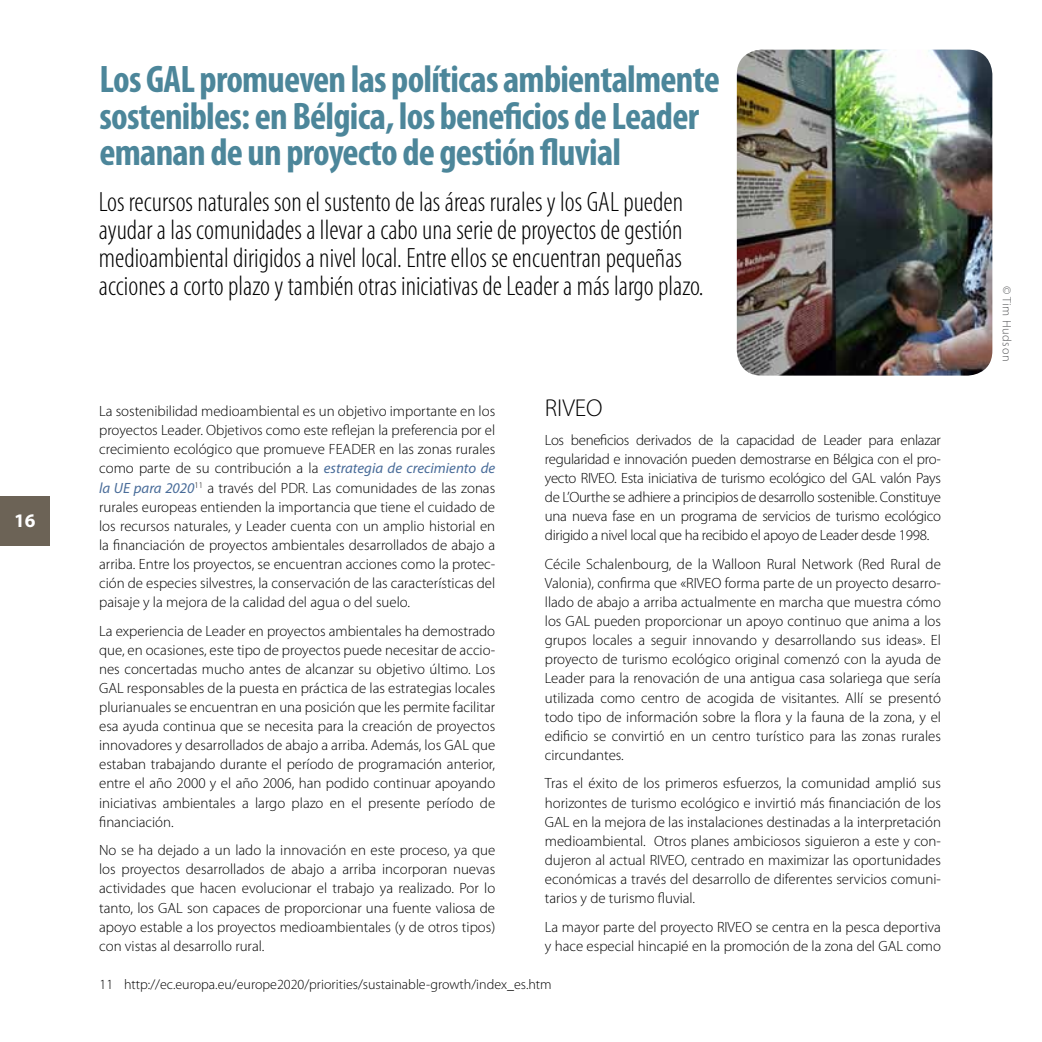
<style>
.page{position:relative;width:1042px;height:1042px;background:#fff}
.page>*{position:absolute;margin:0;border:0;box-sizing:border-box;transform-origin:0 0}
.t1{font:700 condensed 38.5px/36.8px "Myriad Pro";letter-spacing:-.02em;color:#4c869a}
.t2{font:300 condensed 28px/28px "Myriad Pro";color:#000}
.t3{font:300 24.5px "Myriad Pro";color:#000}
.t4{font:700 19.25px "Myriad Pro";color:#fff}
.t5{font:300 14.88px/19.1px "Myriad Pro";color:#000;text-align:justify}
.t6{font:300 14px "Myriad Pro";color:#000}
.t7{font:300 12.25px "Myriad Pro";letter-spacing:.04em;color:#58595b}
.s1{font-weight:400;font-style:italic;color:#496c99}
</style>
<div class="page">
<img style="left:737px;top:50px;width:255px;height:326px">
<div style="left:0;top:496px;width:50px;height:50px;background:#6c6356"></div>
<p class="t4" style="left:14px;top:508px;width:23px">16</p>
<h1 class="t1" style="left:100px;top:60px;width:622px">Los GAL promueven las políticas ambientalmente sostenibles: en Bélgica, los beneficios de Leader emanan de un proyecto de gestión fluvial</h1>
<p class="t2" style="left:99px;top:188px;width:606px">Los recursos naturales son el sustento de las áreas rurales y los GAL pueden ayudar a las comunidades a llevar a cabo una serie de proyectos de gestión medioambiental dirigidos a nivel local. Entre ellos se encuentran pequeñas acciones a corto plazo y también otras iniciativas de Leader a más largo plazo.</p>
<p class="t5" style="left:99px;top:402px;width:398px">La sostenibilidad medioambiental es un objetivo importante en los proyectos Leader. Objetivos como este reflejan la preferencia por el crecimiento ecológico que promueve FEADER en las zonas rurales como parte de su contribución a la <span class="s1">estrategia de crecimiento de la UE para 2020</span><sup>11</sup> a través del PDR. Las comunidades de las zonas rurales europeas entienden la importancia que tiene el cuidado de los recursos naturales, y Leader cuenta con un amplio historial en la financiación de proyectos ambientales desarrollados de abajo a arriba. Entre los proyectos, se encuentran acciones como la protec&shy;ción de especies silvestres, la conservación de las características del paisaje y la mejora de la calidad del agua o del suelo.</p>
<p class="t5" style="left:99px;top:621px;width:398px">La experiencia de Leader en proyectos ambientales ha demostrado que, en ocasiones, este tipo de proyectos puede necesitar de accio&shy;nes concertadas mucho antes de alcanzar su objetivo último. Los GAL responsables de la puesta en práctica de las estrategias locales plurianuales se encuentran en una posición que les permite facilitar esa ayuda continua que se necesita para la creación de proyectos innovadores y desarrollados de abajo a arriba. Además, los GAL que estaban trabajando durante el período de programación anterior, entre el año 2000 y el año 2006, han podido continuar apoyando iniciativas ambientales a largo plazo en el presente período de financiación.</p>
<p class="t5" style="left:99px;top:841px;width:398px">No se ha dejado a un lado la innovación en este proceso, ya que los proyectos desarrollados de abajo a arriba incorporan nuevas actividades que hacen evolucionar el trabajo ya realizado. Por lo tanto, los GAL son capaces de proporcionar una fuente valiosa de apoyo estable a los proyectos medioambientales (y de otros tipos) con vistas al desarrollo rural.</p>
<h3 class="t3" style="left:545px;top:394px;width:59px">RIVEO</h3>
<p class="t5" style="left:545px;top:430px;width:398px">Los beneficios derivados de la capacidad de Leader para enlazar regularidad e innovación pueden demostrarse en Bélgica con el pro&shy;yecto RIVEO. Esta iniciativa de turismo ecológico del GAL valón Pays de L’Ourthe se adhiere a principios de desarrollo sostenible. Constituye una nueva fase en un programa de servicios de turismo ecológico dirigido a nivel local que ha recibido el apoyo de Leader desde 1998.</p>
<p class="t5" style="left:545px;top:555px;width:398px">Cécile Schalenbourg, de la Walloon Rural Network (Red Rural de Valonia), confirma que «RIVEO forma parte de un proyecto desarro&shy;llado de abajo a arriba actualmente en marcha que muestra cómo los GAL pueden proporcionar un apoyo continuo que anima a los grupos locales a seguir innovando y desarrollando sus ideas». El proyecto de turismo ecológico original comenzó con la ayuda de Leader para la renovación de una antigua casa solariega que sería utilizada como centro de acogida de visitantes. Allí se presentó todo tipo de información sobre la flora y la fauna de la zona, y el edificio se convirtió en un centro turístico para las zonas rurales circundantes.</p>
<p class="t5" style="left:545px;top:774px;width:398px">Tras el éxito de los primeros esfuerzos, la comunidad amplió sus horizontes de turismo ecológico e invirtió más financiación de los GAL en la mejora de las instalaciones destinadas a la interpretación medioambiental. Otros planes ambiciosos siguieron a este y con&shy;dujeron al actual RIVEO, centrado en maximizar las oportunidades económicas a través del desarrollo de diferentes servicios comuni&shy;tarios y de turismo fluvial.</p>
<p class="t5" style="left:545px;top:917px;width:398px">La mayor parte del proyecto RIVEO se centra en la pesca deportiva y hace especial hincapié en la promoción de la zona del GAL como</p>
<p class="t6" style="left:100px;top:976px;width:454px">11 http://ec.europa.eu/europe2020/priorities/sustainable-growth/index_es.htm</p>
<p class="t7" style="left:1013px;top:286px;width:77px;rotate:90deg">© Tim Hudson</p>
</div>
